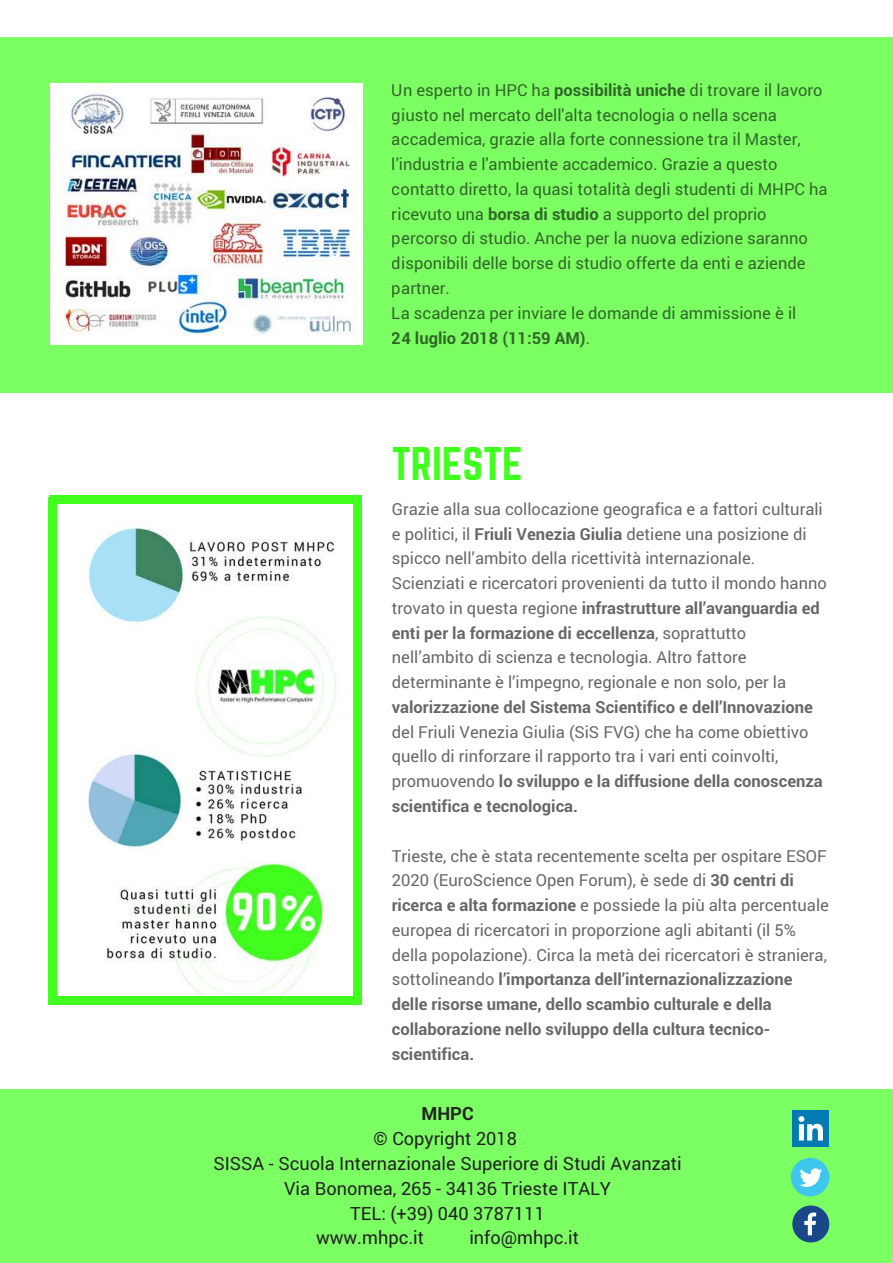
<style>
.page{position:relative;width:893px;height:1263px;background:#fff}
.page>*{position:absolute;margin:0;border:0;box-sizing:border-box;transform-origin:0 0}
.t1{font:41.4px "Norwester";color:#41ff1f}
.t2{font:18.15px "Roboto";color:#222}
.t3{font:700 18.15px "Roboto";color:#222}
.t4{font:16.5px/24.8px "Roboto";color:#000}
.t5{font:700 16.5px "Roboto";color:#000}
.s1{font-weight:700}
</style>
<div class="page">
<div style="left:0;top:37px;width:893px;height:356px;background:#7bff63"></div>
<img style="left:59px;top:527px;width:293px;height:470px">
<div style="left:49px;top:495px;width:49px;height:9px;background:#41ff1f"></div>
<div style="left:313px;top:495px;width:49px;height:9px;background:#41ff1f"></div>
<div style="left:97px;top:495px;width:217px;height:9px;background:#41ff1f"></div>
<div style="left:48px;top:498px;width:9px;height:49px;background:#41ff1f"></div>
<div style="left:48px;top:955px;width:9px;height:49px;background:#41ff1f"></div>
<div style="left:48px;top:545px;width:9px;height:341px;background:#41ff1f"></div>
<div style="left:48px;top:885px;width:9px;height:72px;background:#41ff1f"></div>
<div style="left:49px;top:997px;width:49px;height:8px;background:#41ff1f"></div>
<div style="left:308px;top:997px;width:50px;height:8px;background:#41ff1f"></div>
<div style="left:97px;top:997px;width:213px;height:8px;background:#41ff1f"></div>
<div style="left:354px;top:956px;width:8px;height:49px;background:#41ff1f"></div>
<div style="left:354px;top:497px;width:8px;height:49px;background:#41ff1f"></div>
<div style="left:354px;top:616px;width:8px;height:341px;background:#41ff1f"></div>
<div style="left:354px;top:545px;width:8px;height:72px;background:#41ff1f"></div>
<div style="left:0;top:1089px;width:893px;height:174px;background:#7bff63"></div>
<svg style="left:792px;top:1205px;width:37px;height:37px"></svg>
<div style="left:791px;top:1158px;width:38px;height:38px;background:#3fc6ee;border-radius:50%"></div>
<svg style="left:799px;top:1168px;width:23px;height:19px"></svg>
<div style="left:793px;top:1110px;width:36px;height:36px;background:#027bb5"></div>
<svg style="left:798px;top:1116px;width:25px;height:24px"></svg>
<img style="left:51px;top:83px;width:312px;height:262px">
<p class="t4" style="left:392px;top:78px;width:437px">Un esperto in HPC ha <span class="s1">possibilità uniche</span> di trovare il lavoro giusto nel mercato dell'alta tecnologia o nella scena accademica, grazie alla forte connessione tra il Master, l'industria e l'ambiente accademico. Grazie a questo contatto diretto, la quasi totalità degli studenti di MHPC ha ricevuto una <span class="s1">borsa di studio</span> a supporto del proprio percorso di studio. Anche per la nuova edizione saranno disponibili delle borse di studio offerte da enti e aziende partner.<br>La scadenza per inviare le domande di ammissione è il<br><span class="s1">24 luglio 2018 (11:59 AM)</span>.</p>
<h1 class="t1" style="left:392px;top:444px;width:132px">TRIESTE</h1>
<p class="t4" style="left:392px;top:497px;width:436px">Grazie alla sua collocazione geografica e a fattori culturali e politici, il <span class="s1">Friuli Venezia Giulia</span> detiene una posizione di spicco nell’ambito della ricettività internazionale.<br>Scienziati e ricercatori provenienti da tutto il mondo hanno trovato in questa regione <span class="s1">infrastrutture all’avanguardia ed enti per la formazione di eccellenza</span>, soprattutto nell’ambito di scienza e tecnologia. Altro fattore determinante è l’impegno, regionale e non solo, per la</p>
<p class="t5" style="left:392px;top:697px;width:422px">valorizzazione del Sistema Scientifico e dell’Innovazione</p>
<p class="t4" style="left:392px;top:719px;width:432px">del Friuli Venezia Giulia (SiS FVG) che ha come obiettivo quello di rinforzare il rapporto tra i vari enti coinvolti, promuovendo <span class="s1">lo sviluppo e la diffusione della conoscenza scientifica e tecnologica.</span></p>
<p class="t4" style="left:392px;top:843px;width:439px">Trieste, che è stata recentemente scelta per ospitare ESOF 2020 (EuroScience Open Forum), è sede di <span class="s1">30 centri di ricerca e alta formazione</span> e possiede la più alta percentuale europea di ricercatori in proporzione agli abitanti (il 5% della popolazione). Circa la metà dei ricercatori è straniera, sottolineando <span class="s1">l’importanza dell’internazionalizzazione delle risorse umane, dello scambio culturale e della collaborazione nello sviluppo della cultura tecnico&shy;scientifica.</span></p>
<p class="t3" style="left:421px;top:1103px;width:54px">MHPC</p>
<p class="t2" style="left:374px;top:1128px;width:145px">© Copyright 2018</p>
<p class="t2" style="left:213px;top:1153px;width:470px">SISSA - Scuola Internazionale Superiore di Studi Avanzati</p>
<p class="t2" style="left:284px;top:1178px;width:328px">Via Bonomea, 265 - 34136 Trieste ITALY</p>
<p class="t2" style="left:350px;top:1202px;width:196px">TEL: (+39) 040 3787111</p>
<p class="t2" style="left:316px;top:1227px;width:110px">www.mhpc.it</p>
<p class="t2" style="left:469px;top:1227px;width:111px">info@mhpc.it</p>
</div>
